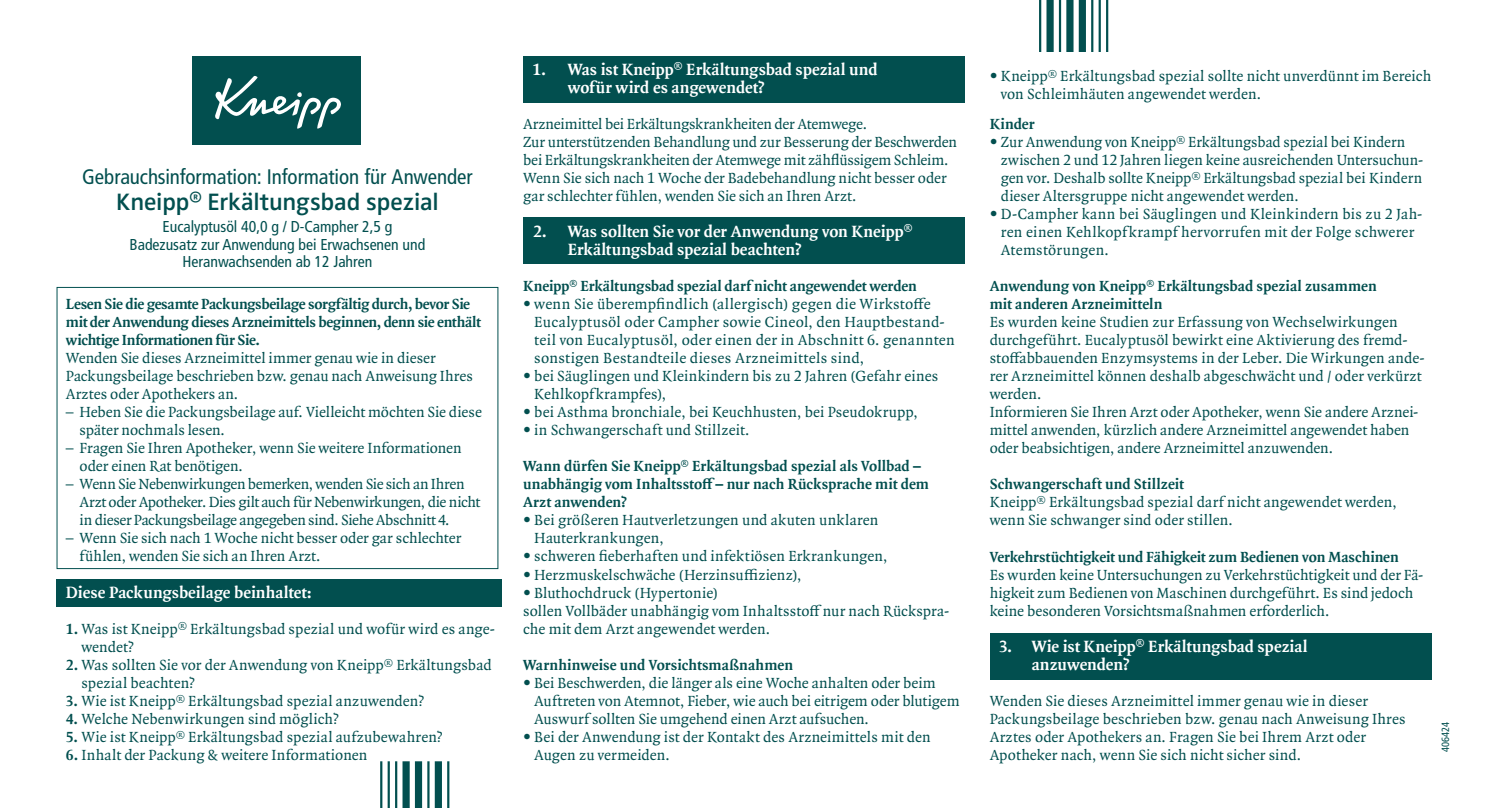
<style>
.page{position:relative;width:1488px;height:808px;background:#fff}
.page>*{position:absolute;margin:0;border:0;box-sizing:border-box;transform-origin:0 0}
.t1{font:600 24.5px "Zwo Pro";letter-spacing:-.01em;color:#024f4f}
.t2{font:condensed 21px "Frutiger LT Pro";letter-spacing:-.005em;color:#024f4f}
.t3{font:700 17.5px/18px "Quadraat OT";letter-spacing:-.005em;color:#fff}
.t4{font:15.75px/18px "Quadraat OT";letter-spacing:.005em;color:#024f4f}
.t5{font:700 15.75px/18px "Quadraat OT";letter-spacing:-.005em;color:#024f4f}
.t6{font:15.75px/18px "Quadraat OT";letter-spacing:-.025em;color:#024f4f}
.t7{font:condensed 15.75px/17.5px "Frutiger LT Pro";color:#024f4f;text-align:center}
.t8{font:condensed 10.5px "Frutiger LT Pro";color:#024f4f}
.s1{font-weight:700}
.s2{font-family:"Frutiger LT Pro";font-stretch:condensed}
</style>
<div class="page">
<div style="left:523px;top:57px;width:441px;height:46px;background:#024f4f"></div>
<div style="left:523px;top:218px;width:441px;height:46px;background:#024f4f"></div>
<div style="left:57px;top:579px;width:445px;height:27px;background:#024f4f"></div>
<div style="left:989px;top:633px;width:442px;height:46px;background:#024f4f"></div>
<div style="left:57px;top:287px;width:441px;height:282px;border:1px solid #024f4f"></div>
<div style="left:192px;top:57px;width:169px;height:88px;background:#024f4f"></div>
<svg style="left:215px;top:76px;width:126px;height:53px"></svg>
<svg style="left:1091px;top:0;width:3px;height:52px"></svg>
<svg style="left:1098px;top:0;width:3px;height:52px"></svg>
<hr style="left:1105px;top:0;width:3px;height:52px;background:#024f4f">
<svg style="left:1066px;top:0;width:8px;height:52px"></svg>
<svg style="left:1078px;top:0;width:8px;height:52px"></svg>
<hr style="left:1058px;top:0;width:3px;height:52px;background:#024f4f">
<svg style="left:1046px;top:0;width:8px;height:52px"></svg>
<hr style="left:1039px;top:0;width:3px;height:52px;background:#024f4f">
<svg style="left:395px;top:761px;width:3px;height:47px"></svg>
<hr style="left:387px;top:761px;width:3px;height:47px;background:#024f4f">
<hr style="left:380px;top:761px;width:3px;height:47px;background:#024f4f">
<svg style="left:414px;top:761px;width:9px;height:47px"></svg>
<svg style="left:402px;top:761px;width:8px;height:47px"></svg>
<svg style="left:427px;top:761px;width:3px;height:47px"></svg>
<svg style="left:434px;top:761px;width:8px;height:47px"></svg>
<hr style="left:446px;top:761px;width:3px;height:47px;background:#024f4f">
<h2 class="t2" style="left:82px;top:164px;width:392px">Gebrauchsinformation: Information für Anwender</h2>
<h1 class="t1" style="left:116px;top:187px;width:324px">Kneipp<sup>®</sup> Erkältungsbad spezial</h1>
<p class="t7" style="left:129px;top:218px;width:297px">Eucalyptusöl 40,0 g / D-Campher 2,5 g<br>Badezusatz zur Anwendung bei Erwachsenen und<br>Heranwachsenden ab 12 Jahren</p>
<p class="t5" style="left:66px;top:295px;width:416px">Lesen Sie die gesamte Packungsbeilage sorgfältig durch, bevor Sie mit der Anwendung dieses Arzneimittels beginnen, denn sie enthält wichtige Informationen für Sie.</p>
<p class="t4" style="left:66px;top:349px;width:408px">Wenden Sie dieses Arzneimittel immer genau wie in dieser<br>Packungsbeilage beschrieben bzw. genau nach Anweisung Ihres<br>Arztes oder Apothekers an.</p>
<p class="t4" style="left:80px;top:403px;width:404px;text-indent:-14px">– Heben Sie die Packungsbeilage auf. Vielleicht möchten Sie diese später nochmals lesen.</p>
<p class="t4" style="left:80px;top:439px;width:383px;text-indent:-14px">– Fragen Sie Ihren Apotheker, wenn Sie weitere Informationen oder einen Rat benötigen.</p>
<p class="t6" style="left:80px;top:475px;width:402px;text-indent:-14px">– Wenn Sie Nebenwirkungen bemerken, wenden Sie sich an Ihren<br>Arzt oder Apotheker. Dies gilt auch für Nebenwirkungen, die nicht in dieser Packungsbeilage angegeben sind. Siehe Abschnitt 4.</p>
<p class="t4" style="left:80px;top:529px;width:383px;text-indent:-14px">– Wenn Sie sich nach 1 Woche nicht besser oder gar schlechter fühlen, wenden Sie sich an Ihren Arzt.</p>
<p class="t3" style="left:66px;top:583px;width:247px">Diese Packungsbeilage beinhaltet:</p>
<p class="t4" style="left:81px;top:620px;width:415px;text-indent:-15px"><span class="s1">1.</span> Was ist Kneipp<sup>®</sup> Erkältungsbad spezial und wofür wird es ange&shy;wendet?</p>
<p class="t4" style="left:81px;top:656px;width:412px;text-indent:-15px"><span class="s1">2.</span> Was sollten Sie vor der Anwendung von Kneipp<sup>®</sup> Erkältungsbad spezial beachten?</p>
<p class="t4" style="left:66px;top:692px;width:360px"><span class="s1">3.</span> Wie ist Kneipp<sup>®</sup> Erkältungsbad spezial anzuwenden?</p>
<p class="t4" style="left:66px;top:710px;width:274px"><span class="s1">4.</span> Welche Nebenwirkungen sind möglich?</p>
<p class="t4" style="left:66px;top:728px;width:378px"><span class="s1">5.</span> Wie ist Kneipp<sup>®</sup> Erkältungsbad spezial aufzubewahren?</p>
<p class="t4" style="left:66px;top:746px;width:303px"><span class="s1">6.</span> Inhalt der Packung &amp; weitere Informationen</p>
<p class="t3" style="left:568px;top:60px;width:311px;text-indent:-35px">1. Was ist Kneipp<sup>®</sup> Erkältungsbad spezial und wofür wird es angewendet?</p>
<p class="t4" style="left:523px;top:115px;width:435px">Arzneimittel bei Erkältungskrankheiten der Atemwege.<br>Zur unterstützenden Behandlung und zur Besserung der Beschwerden bei Erkältungskrankheiten der Atemwege mit zähflüssigem Schleim.<br>Wenn Sie sich nach 1 Woche der Badebehandlung nicht besser oder gar schlechter fühlen, wenden Sie sich an Ihren Arzt.</p>
<p class="t3" style="left:568px;top:223px;width:346px;text-indent:-35px">2. Was sollten Sie vor der Anwendung von Kneipp<sup>®<br></sup>Erkältungsbad spezial beachten?</p>
<p class="t5" style="left:523px;top:277px;width:395px">Kneipp<sup>®</sup> Erkältungsbad spezial darf nicht angewendet werden</p>
<p class="t4" style="left:534px;top:295px;width:422px;text-indent:-11px"><span class="s2">•</span> wenn Sie überempfindlich (allergisch) gegen die Wirkstoffe Eucalyptusöl oder Campher sowie Cineol, den Hauptbestand&shy;teil von Eucalyptusöl, oder einen der in Abschnitt 6. genannten sonstigen Bestandteile dieses Arzneimittels sind,</p>
<p class="t4" style="left:534px;top:367px;width:405px;text-indent:-11px"><span class="s2">•</span> bei Säuglingen und Kleinkindern bis zu 2 Jahren (Gefahr eines<br>Kehlkopfkrampfes),</p>
<p class="t4" style="left:523px;top:403px;width:396px"><span class="s2">•</span> bei Asthma bronchiale, bei Keuchhusten, bei Pseudokrupp,</p>
<p class="t4" style="left:523px;top:421px;width:228px"><span class="s2">•</span> in Schwangerschaft und Stillzeit.</p>
<p class="t5" style="left:523px;top:457px;width:407px">Wann dürfen Sie Kneipp<sup>®</sup> Erkältungsbad spezial als Vollbad – unabhängig vom Inhaltsstoff – nur nach Rücksprache mit dem<br>Arzt anwenden?</p>
<p class="t4" style="left:534px;top:511px;width:346px;text-indent:-11px"><span class="s2">•</span> Bei größeren Hautverletzungen und akuten unklaren<br>Hauterkrankungen,</p>
<p class="t4" style="left:523px;top:547px;width:366px"><span class="s2">•</span> schweren fieberhaften und infektiösen Erkrankungen,</p>
<p class="t4" style="left:523px;top:565px;width:280px"><span class="s2">•</span> Herzmuskelschwäche (Herzinsuffizienz),</p>
<p class="t4" style="left:523px;top:584px;width:427px"><span class="s2">•</span> Bluthochdruck (Hypertonie)<br>sollen Vollbäder unabhängig vom Inhaltsstoff nur nach Rückspra&shy;che mit dem Arzt angewendet werden.</p>
<p class="t5" style="left:523px;top:656px;width:271px">Warnhinweise und Vorsichtsmaßnahmen</p>
<p class="t4" style="left:534px;top:674px;width:427px;text-indent:-11px"><span class="s2">•</span> Bei Beschwerden, die länger als eine Woche anhalten oder beim<br>Auftreten von Atemnot, Fieber, wie auch bei eitrigem oder blutigem<br>Auswurf sollten Sie umgehend einen Arzt aufsuchen.</p>
<p class="t4" style="left:534px;top:728px;width:398px;text-indent:-11px"><span class="s2">•</span> Bei der Anwendung ist der Kontakt des Arzneimittels mit den<br>Augen zu vermeiden.</p>
<p class="t4" style="left:1000px;top:61px;width:432px;text-indent:-11px"><span class="s2">•</span> Kneipp<sup>®</sup> Erkältungsbad spezial sollte nicht unverdünnt im Bereich von Schleimhäuten angewendet werden.</p>
<p class="t5" style="left:989px;top:115px;width:46px">Kinder</p>
<p class="t4" style="left:1000px;top:133px;width:424px;text-indent:-11px"><span class="s2">•</span> Zur Anwendung von Kneipp<sup>®</sup> Erkältungsbad spezial bei Kindern zwischen 2 und 12 Jahren liegen keine ausreichenden Untersuchun&shy;gen vor. Deshalb sollte Kneipp<sup>®</sup> Erkältungsbad spezial bei Kindern dieser Altersgruppe nicht angewendet werden.</p>
<p class="t4" style="left:1000px;top:205px;width:423px;text-indent:-11px"><span class="s2">•</span> D-Campher kann bei Säuglingen und Kleinkindern bis zu 2 Jah&shy;ren einen Kehlkopfkrampf hervorrufen mit der Folge schwerer<br>Atemstörungen.</p>
<p class="t5" style="left:989px;top:277px;width:389px">Anwendung von Kneipp<sup>®</sup> Erkältungsbad spezial zusammen mit anderen Arzneimitteln</p>
<p class="t4" style="left:989px;top:313px;width:436px">Es wurden keine Studien zur Erfassung von Wechselwirkungen durchgeführt. Eucalyptusöl bewirkt eine Aktivierung des fremd&shy;stoffabbauenden Enzymsystems in der Leber. Die Wirkungen ande&shy;rer Arzneimittel können deshalb abgeschwächt und / oder verkürzt werden.<br>Informieren Sie Ihren Arzt oder Apotheker, wenn Sie andere Arznei&shy;mittel anwenden, kürzlich andere Arzneimittel angewendet haben oder beabsichtigen, andere Arzneimittel anzuwenden.</p>
<p class="t4" style="left:989px;top:475px;width:409px"><span class="s1">Schwangerschaft und Stillzeit<br></span>Kneipp<sup>®</sup> Erkältungsbad spezial darf nicht angewendet werden, wenn Sie schwanger sind oder stillen.</p>
<p class="t5" style="left:989px;top:548px;width:410px">Verkehrstüchtigkeit und Fähigkeit zum Bedienen von Maschinen</p>
<p class="t4" style="left:989px;top:566px;width:435px">Es wurden keine Untersuchungen zu Verkehrstüchtigkeit und der Fä&shy;higkeit zum Bedienen von Maschinen durchgeführt. Es sind jedoch keine besonderen Vorsichtsmaßnahmen erforderlich.</p>
<p class="t3" style="left:1031px;top:637px;width:277px;text-indent:-33px">3. Wie ist Kneipp<sup>®</sup> Erkältungsbad spezial anzuwenden?</p>
<p class="t4" style="left:989px;top:692px;width:417px">Wenden Sie dieses Arzneimittel immer genau wie in dieser Packungsbeilage beschrieben bzw. genau nach Anweisung Ihres Arztes oder Apothekers an. Fragen Sie bei Ihrem Arzt oder Apotheker nach, wenn Sie sich nicht sicher sind.</p>
<p class="t4" style="left:1000px;top:67px;width:432px;text-indent:-11px"><span class="s2">•</span> Kneipp<sup>®</sup> Erkältungsbad spezial sollte nicht unverdünnt im Bereich von Schleimhäuten angewendet werden.</p>
<p class="t8" style="left:1439px;top:752px;width:32px;rotate:-90deg">406424</p>
</div>
